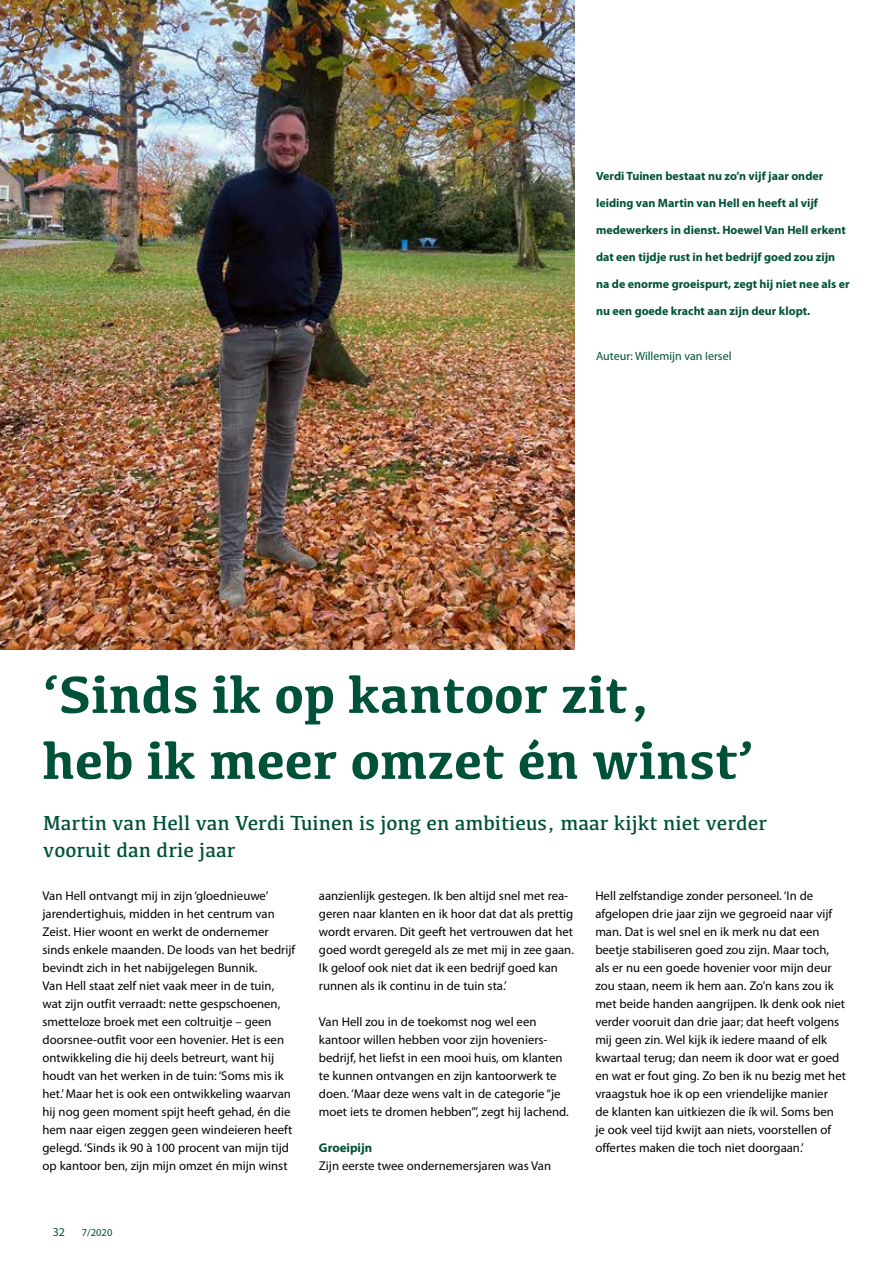
<style>
.page{position:relative;width:893px;height:1263px;background:#fff}
.page>*{position:absolute;margin:0;border:0;box-sizing:border-box;transform-origin:0 0}
.t1{font:700 54px/66px "Kefa";color:#005139}
.t2{font:21px/27px "Kefa";color:#005139}
.t3{font:12.75px/18px "Myriad Pro";color:#000}
.t4{font:700 12.75px "Myriad Pro";color:#005139}
.t5{font:700 12px "Myriad Pro";color:#005139}
.t6{font:12px "Myriad Pro";color:#005139}
.t7{font:10.5px "Myriad Pro";color:#005139}
</style>
<div class="page">
<img style="left:0;top:0;width:574px;height:649px">
<p class="t5" style="left:596px;top:168px;width:229px">Verdi Tuinen bestaat nu zo’n vijf jaar onder</p>
<p class="t5" style="left:596px;top:195px;width:223px">leiding van Martin van Hell en heeft al vijf</p>
<p class="t5" style="left:596px;top:222px;width:251px">medewerkers in dienst. Hoewel Van Hell erkent</p>
<p class="t5" style="left:596px;top:249px;width:241px">dat een tijdje rust in het bedrijf goed zou zijn</p>
<p class="t5" style="left:596px;top:276px;width:255px">na de enorme groeispurt, zegt hij niet nee als er</p>
<p class="t5" style="left:596px;top:303px;width:216px">nu een goede kracht aan zijn deur klopt.</p>
<p class="t6" style="left:596px;top:349px;width:137px">Auteur: Willemijn van Iersel</p>
<h1 class="t1" style="left:43px;top:659px;width:713px">‘Sinds ik op kantoor zit, heb ik meer omzet én winst’</h1>
<h2 class="t2" style="left:43px;top:808px;width:725px">Martin van Hell van Verdi Tuinen is jong en ambitieus, maar kijkt niet verder vooruit dan drie jaar</h2>
<p class="t3" style="left:43px;top:887px;width:254px">Van Hell ontvangt mij in zijn ‘gloednieuwe’ jarendertighuis, midden in het centrum van Zeist. Hier woont en werkt de ondernemer sinds enkele maanden. De loods van het bedrijf bevindt zich in het nabijgelegen Bunnik.<br>Van Hell staat zelf niet vaak meer in de tuin, wat zijn outfit verraadt: nette gespschoenen, smetteloze broek met een coltruitje – geen doorsnee-outfit voor een hovenier. Het is een ontwikkeling die hij deels betreurt, want hij houdt van het werken in de tuin: ‘Soms mis ik het.’ Maar het is ook een ontwikkeling waarvan hij nog geen moment spijt heeft gehad, én die hem naar eigen zeggen geen windeieren heeft gelegd. ‘Sinds ik 90 à 100 procent van mijn tijd op kantoor ben, zijn mijn omzet én mijn winst</p>
<p class="t3" style="left:319px;top:887px;width:257px">aanzienlijk gestegen. Ik ben altijd snel met rea&shy;geren naar klanten en ik hoor dat dat als prettig wordt ervaren. Dit geeft het vertrouwen dat het goed wordt geregeld als ze met mij in zee gaan.<br>Ik geloof ook niet dat ik een bedrijf goed kan runnen als ik continu in de tuin sta.’</p>
<p class="t3" style="left:319px;top:1013px;width:252px">Van Hell zou in de toekomst nog wel een kantoor willen hebben voor zijn hoveniers&shy;bedrijf, het liefst in een mooi huis, om klanten te kunnen ontvangen en zijn kantoorwerk te doen. ‘Maar deze wens valt in de categorie “je moet iets te dromen hebben”’, zegt hij lachend.</p>
<p class="t4" style="left:319px;top:1139px;width:55px">Groeipijn</p>
<p class="t3" style="left:319px;top:1157px;width:234px">Zijn eerste twee ondernemersjaren was Van</p>
<p class="t3" style="left:595px;top:887px;width:252px">Hell zelfstandige zonder personeel. ‘In de afgelopen drie jaar zijn we gegroeid naar vijf man. Dat is wel snel en ik merk nu dat een beetje stabiliseren goed zou zijn. Maar toch, als er nu een goede hovenier voor mijn deur zou staan, neem ik hem aan. Zo’n kans zou ik met beide handen aangrijpen. Ik denk ook niet verder vooruit dan drie jaar; dat heeft volgens mij geen zin. Wel kijk ik iedere maand of elk kwartaal terug; dan neem ik door wat er goed en wat er fout ging. Zo ben ik nu bezig met het vraagstuk hoe ik op een vriendelijke manier<br>de klanten kan uitkiezen die ík wil. Soms ben je ook veel tijd kwijt aan niets, voorstellen of offertes maken die toch niet doorgaan.’</p>
<p class="t6" style="left:53px;top:1224px;width:14px">32</p>
<p class="t7" style="left:82px;top:1226px;width:32px">7/2020</p>
</div>
